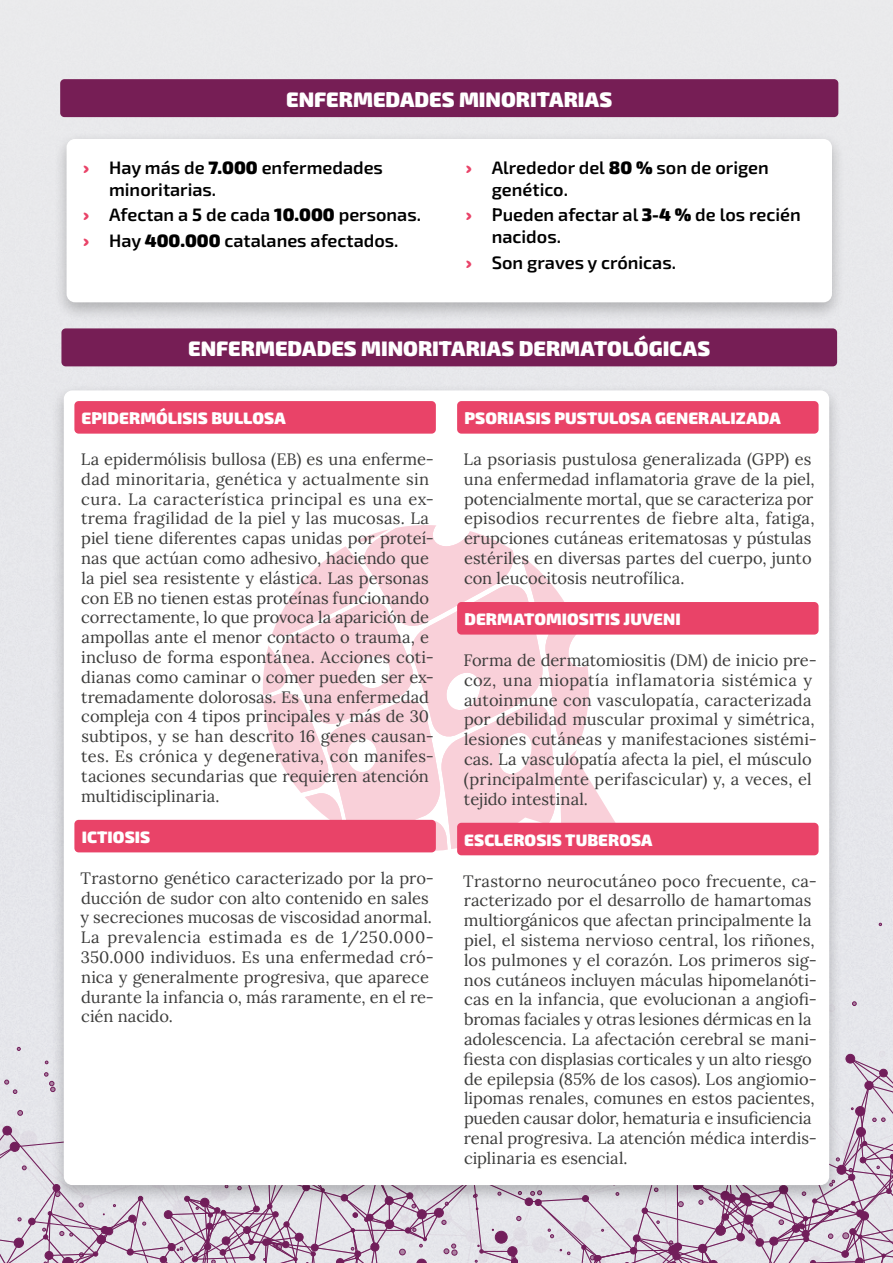
<style>
.page{position:relative;width:893px;height:1263px;background:#fff}
.page>*{position:absolute;margin:0;border:0;box-sizing:border-box;transform-origin:0 0}
.t1{font:900 21px "Exo 2";color:#fff}
.t2{font:600 18px/21.6px "Exo 2";color:#000}
.t3{font:16.5px/19.8px "Lora";letter-spacing:.005em;color:#3c3c3b}
.t4{font:900 16.5px "Exo 2";letter-spacing:.005em;color:#fff}
.s1{font-family:"Fraiche";font-weight:400;color:#e94368}
.s2{font-weight:900}
.s3{font-weight:700}
</style>
<div class="page">
<div style="left:0;top:0;width:893px;height:953px;background:#e8e9eb"></div>
<svg style="left:0;top:953px;width:893px;height:310px;background:#d3c7d4"></svg>
<div style="left:61px;top:328px;width:776px;height:38px;background:#761e55;border-radius:4px"></div>
<div style="left:60px;top:79px;width:778px;height:38px;background:#761e55;border-radius:4px"></div>
<div style="left:53px;top:132px;width:793px;height:190px;background:#000;opacity:.25"></div>
<div style="left:67px;top:139px;width:765px;height:163px;background:#fff;border-radius:9px"></div>
<div style="left:50px;top:383px;width:793px;height:822px;background:#000;opacity:.25"></div>
<div style="left:64px;top:390px;width:765px;height:795px;background:#fff;border-radius:9px"></div>
<svg style="left:258px;top:525px;width:371px;height:324px"></svg>
<svg style="left:260px;top:526px;width:192px;height:326px;fill:#f9d0d9"></svg>
<div style="left:74px;top:401px;width:362px;height:33px;background:#e94368;border-radius:4px"></div>
<div style="left:74px;top:820px;width:362px;height:32px;background:#e94368;border-radius:4px"></div>
<div style="left:457px;top:401px;width:362px;height:33px;background:#e94368;border-radius:4px"></div>
<div style="left:457px;top:602px;width:362px;height:33px;background:#e94368;border-radius:4px"></div>
<div style="left:457px;top:823px;width:362px;height:32px;background:#e94368;border-radius:4px"></div>
<p class="t1" style="left:286px;top:82px;width:328px">ENFERMEDADES MINORITARIAS</p>
<p class="t2" style="left:109px;top:156px;width:275px;text-indent:-26px"><span class="s1">›</span> Hay más de <span class="s2">7.000</span> enfermedades minoritarias.</p>
<p class="t2" style="left:84px;top:201px;width:339px;line-height:25.8px"><span class="s1">›</span> Afectan a <span class="s3">5</span> de cada <span class="s2">10.000</span> personas. <span class="s1">›</span> Hay <span class="s2">400.000</span> catalanes afectados.</p>
<p class="t2" style="left:492px;top:156px;width:279px;text-indent:-26px"><span class="s1">›</span> Alrededor del <span class="s2">80 %</span> son de origen genético.</p>
<p class="t2" style="left:492px;top:203px;width:310px;text-indent:-26px"><span class="s1">›</span> Pueden afectar al <span class="s2">3-4 %</span> de los recién nacidos.</p>
<p class="t2" style="left:466px;top:251px;width:211px"><span class="s1">›</span> Son graves y crónicas.</p>
<p class="t1" style="left:188px;top:331px;width:523px">ENFERMEDADES MINORITARIAS DERMATOLÓGICAS</p>
<p class="t4" style="left:82px;top:405px;width:206px">EPIDERMÓLISIS BULLOSA</p>
<p class="t3" style="left:81px;top:448px;width:355px">La epidermólisis bullosa (EB) es una enferme&shy;dad minoritaria, genética y actualmente sin cura. La característica principal es una ex&shy;trema fragilidad de la piel y las mucosas. La piel tiene diferentes capas unidas por proteí&shy;nas que actúan como adhesivo, haciendo que la piel sea resistente y elástica. Las personas con EB no tienen estas proteínas funcionando correctamente, lo que provoca la aparición de ampollas ante el menor contacto o trauma, e incluso de forma espontánea. Acciones coti&shy;dianas como caminar o comer pueden ser ex&shy;tremadamente dolorosas. Es una enfermedad compleja con 4 tipos principales y más de 30 subtipos, y se han descrito 16 genes causan&shy;tes. Es crónica y degenerativa, con manifes&shy;taciones secundarias que requieren atención multidisciplinaria.</p>
<p class="t4" style="left:82px;top:823px;width:70px">ICTIOSIS</p>
<p class="t3" style="left:81px;top:867px;width:355px">Trastorno genético caracterizado por la pro&shy;ducción de sudor con alto contenido en sales y secreciones mucosas de viscosidad anormal.<br>La prevalencia estimada es de 1/250.000- 350.000 individuos. Es una enfermedad cró&shy;nica y generalmente progresiva, que aparece durante la infancia o, más raramente, en el re&shy;cién nacido.</p>
<p class="t4" style="left:464px;top:405px;width:318px">PSORIASIS PUSTULOSA GENERALIZADA</p>
<p class="t3" style="left:464px;top:448px;width:353px">La psoriasis pustulosa generalizada (GPP) es una enfermedad inflamatoria grave de la piel, potencialmente mortal, que se caracteriza por episodios recurrentes de fiebre alta, fatiga, erupciones cutáneas eritematosas y pústulas estériles en diversas partes del cuerpo, junto con leucocitosis neutrofílica.</p>
<p class="t4" style="left:464px;top:606px;width:218px">DERMATOMIOSITIS JUVENI</p>
<p class="t3" style="left:464px;top:649px;width:355px">Forma de dermatomiositis (DM) de inicio pre&shy;coz, una miopatía inflamatoria sistémica y autoinmune con vasculopatía, caracterizada por debilidad muscular proximal y simétrica, lesiones cutáneas y manifestaciones sistémi&shy;cas. La vasculopatía afecta la piel, el músculo (principalmente perifascicular) y, a veces, el tejido intestinal.</p>
<p class="t4" style="left:464px;top:826px;width:190px">ESCLEROSIS TUBEROSA</p>
<p class="t3" style="left:463px;top:870px;width:355px">Trastorno neurocutáneo poco frecuente, ca&shy;racterizado por el desarrollo de hamartomas multiorgánicos que afectan principalmente la piel, el sistema nervioso central, los riñones, los pulmones y el corazón. Los primeros sig&shy;nos cutáneos incluyen máculas hipomelanóti&shy;cas en la infancia, que evolucionan a angiofi&shy;bromas faciales y otras lesiones dérmicas en la adolescencia. La afectación cerebral se mani&shy;fiesta con displasias corticales y un alto riesgo de epilepsia (85% de los casos). Los angiomio&shy;lipomas renales, comunes en estos pacientes, pueden causar dolor, hematuria e insuficiencia renal progresiva. La atención médica interdis&shy;ciplinaria es esencial.</p>
</div>
